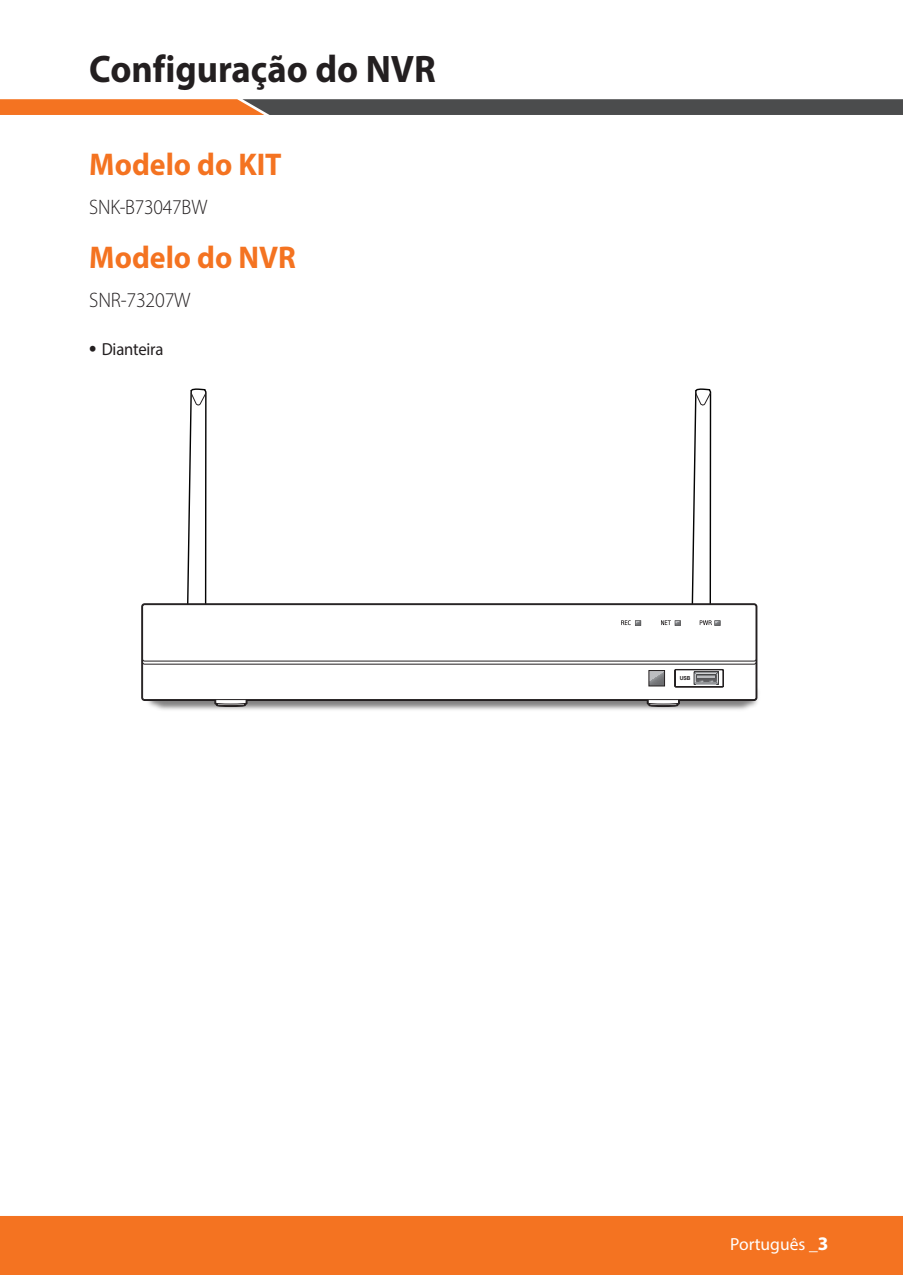
<style>
.page{position:relative;width:903px;height:1275px;background:#fff}
.page>*{position:absolute;margin:0;border:0;box-sizing:border-box;transform-origin:0 0}
.t1{font:700 38.5px "Myriad Pro";color:#231f20;scale:.95 1}
.t2{font:700 31.5px "Myriad Pro";color:#f47321;scale:.95 1}
.t3{font:300 21px "Myriad Pro";letter-spacing:-.01em;color:#231f20;scale:.93 1}
.t4{font:300 21px "Myriad Pro";letter-spacing:-.01em;color:#231f20;scale:.95 1}
.t5{font:17.5px "Myriad Pro";color:#fff}
.t6{font:17.5px "Myriad Pro";letter-spacing:-.01em;color:#231f20;scale:.95 1}
.t7{font:700 5.42px "Helvetica Neue cp";color:#231f20;scale:.93 1}
.s1{font-family:"SI Icon HR755"}
.s2{font-weight:700;font-size:19.25px}
</style>
<div class="page">
<div style="left:0;top:1216px;width:903px;height:59px;background:#f47321"></div>
<svg style="left:0;top:99px;width:903px;height:16px;background:#7d5a44"></svg>
<svg style="left:141px;top:603px;width:616px;height:104px"></svg>
<svg style="left:621px;top:620px;width:20px;height:6px"></svg>
<svg style="left:185px;top:388px;width:22px;height:323px"></svg>
<svg style="left:648px;top:388px;width:76px;height:323px"></svg>
<p class="t1" style="left:89px;top:44px;width:366px">Configuração do NVR</p>
<p class="t2" style="left:89px;top:144px;width:204px">Modelo do KIT</p>
<p class="t3" style="left:89px;top:196px;width:129px">SNK-B73047BW</p>
<p class="t2" style="left:89px;top:237px;width:219px">Modelo do NVR</p>
<p class="t4" style="left:89px;top:289px;width:108px">SNR-73207W</p>
<p class="t6" style="left:89px;top:339px;width:80px"><span class="s1">•</span> Dianteira</p>
<p class="t7" style="left:680px;top:675px;width:13px">USB</p>
<p class="t5" style="left:730px;top:1233px;width:100px">Português _<span class="s2">3</span></p>
</div>
